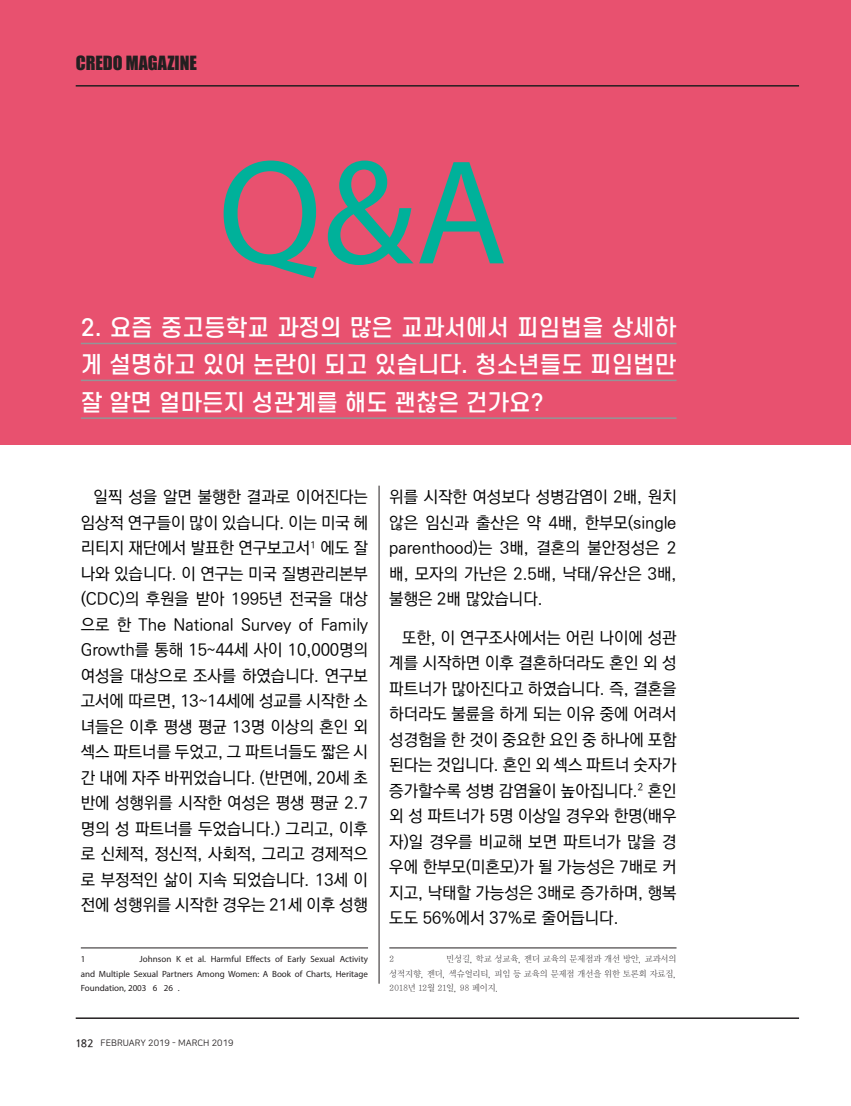
<style>
.page{position:relative;width:851px;height:1106px;background:#fff}
.page>*{position:absolute;margin:0;border:0;box-sizing:border-box;transform-origin:0 0}
.t1{font:150px "Myriad Pro";color:#00b19a}
.t2{font:500 22.5px/37.5px "S Core Dream 5";color:#fff;text-align:justify}
.t3{font:18px "Impact";color:#231f20}
.t4{font:500 16.5px/25.5px "Ko Pub Dotum";color:#030303;text-align:justify}
.t5{font:9px/14.4px "Myriad Pro";color:#231f20;text-align:justify}
.t6{font:9px/14.4px "KBI Zmjo L";color:#231f20;text-align:justify}
.t7{font:9px "Nanum Square Round R";color:#231f20}
.s1{font-family:"KBI Zgo M";font-size:10.5px}
</style>
<div class="page">
<hr style="left:76px;top:1017px;width:722px;height:2px;background:#231f20">
<div style="left:0;top:0;width:850px;height:444px;background:#e8516f"></div>
<hr style="left:76px;top:85px;width:722px;height:2px;background:#231f20">
<hr style="left:81px;top:947px;width:287px;height:1px;background:#231f20">
<hr style="left:389px;top:947px;width:287px;height:1px;background:#231f20">
<hr style="left:378px;top:485px;width:1px;height:498px;background:#231f20">
<hr style="left:81px;top:343px;width:595px;height:1px;background:#939598">
<hr style="left:81px;top:379px;width:595px;height:2px;background:#939598">
<hr style="left:81px;top:417px;width:595px;height:2px;background:#939598">
<p class="t3" style="left:76px;top:48px;width:123px">CREDO MAGAZINE</p>
<h1 class="t1" style="left:218px;top:120px;width:290px">Q&amp;A</h1>
<h2 class="t2" style="left:81px;top:308px;width:597px">2. 요즘 중고등학교 과정의 많은 교과서에서 피임법을 상세하 게 설명하고 있어 논란이 되고 있습니다. 청소년들도 피임법만 잘 알면 얼마든지 성관계를 해도 괜찮은 건가요?</h2>
<p class="t4" style="left:81px;top:485px;width:289px;text-indent:13px">일찍 성을 알면 불행한 결과로 이어진다는 임상적 연구들이 많이 있습니다. 이는 미국 헤 리티지 재단에서 발표한 연구보고서<sup>1</sup> 에도 잘 나와 있습니다. 이 연구는 미국 질병관리본부 (CDC)의 후원을 받아 1995년 전국을 대상 으로 한 The National Survey of Family Growth를 통해 15~44세 사이 10,000명의 여성을 대상으로 조사를 하였습니다. 연구보 고서에 따르면, 13~14세에 성교를 시작한 소 녀들은 이후 평생 평균 13명 이상의 혼인 외 섹스 파트너를 두었고, 그 파트너들도 짧은 시 간 내에 자주 바뀌었습니다. (반면에, 20세 초 반에 성행위를 시작한 여성은 평생 평균 2.7 명의 성 파트너를 두었습니다.) 그리고, 이후 로 신체적, 정신적, 사회적, 그리고 경제적으 로 부정적인 삶이 지속 되었습니다. 13세 이 전에 성행위를 시작한 경우는 21세 이후 성행</p>
<p class="t5" style="left:81px;top:952px;width:289px;text-indent:59px">Johnson K et al. Harmful Effects of Early Sexual Activity and Multiple Sexual Partners Among Women: A Book of Charts, Heritage Foundation, 2003년 6 26 .</p>
<p class="t5" style="left:81px;top:952px;width:6px">1</p>
<p class="t4" style="left:389px;top:485px;width:289px">위를 시작한 여성보다 성병감염이 2배, 원치 않은 임신과 출산은 약 4배, 한부모(single parenthood)는 3배, 결혼의 불안정성은 2 배, 모자의 가난은 2.5배, 낙태/유산은 3배, 불행은 2배 많았습니다.</p>
<p class="t4" style="left:389px;top:625px;width:289px;text-indent:13px">또한, 이 연구조사에서는 어린 나이에 성관 계를 시작하면 이후 결혼하더라도 혼인 외 성 파트너가 많아진다고 하였습니다. 즉, 결혼을 하더라도 불륜을 하게 되는 이유 중에 어려서 성경험을 한 것이 중요한 요인 중 하나에 포함 된다는 것입니다. 혼인 외 섹스 파트너 숫자가 증가할수록 성병 감염율이 높아집니다.<sup>2</sup> 혼인 외 성 파트너가 5명 이상일 경우와 한명(배우 자)일 경우를 비교해 보면 파트너가 많을 경 우에 한부모(미혼모)가 될 가능성은 7배로 커 지고, 낙태할 가능성은 3배로 증가하며, 행복 도도 56%에서 37%로 줄어듭니다.</p>
<p class="t6" style="left:389px;top:951px;width:6px">2</p>
<p class="t6" style="left:389px;top:951px;width:289px;text-indent:57px">민성길, 학교 성교육, 젠더 교육의 문제점과 개선 방안, 교과서의 성적지향, 젠더, 섹슈얼리티, 피임 등 교육의 문제점 개선을 위한 토론회 자료집, 2018년 12월 21일, 98 페이지.</p>
<p class="t7" style="left:76px;top:1038px;width:159px"><span class="s1">182</span> FEBRUARY 2019 - MARCH 2019</p>
</div>
